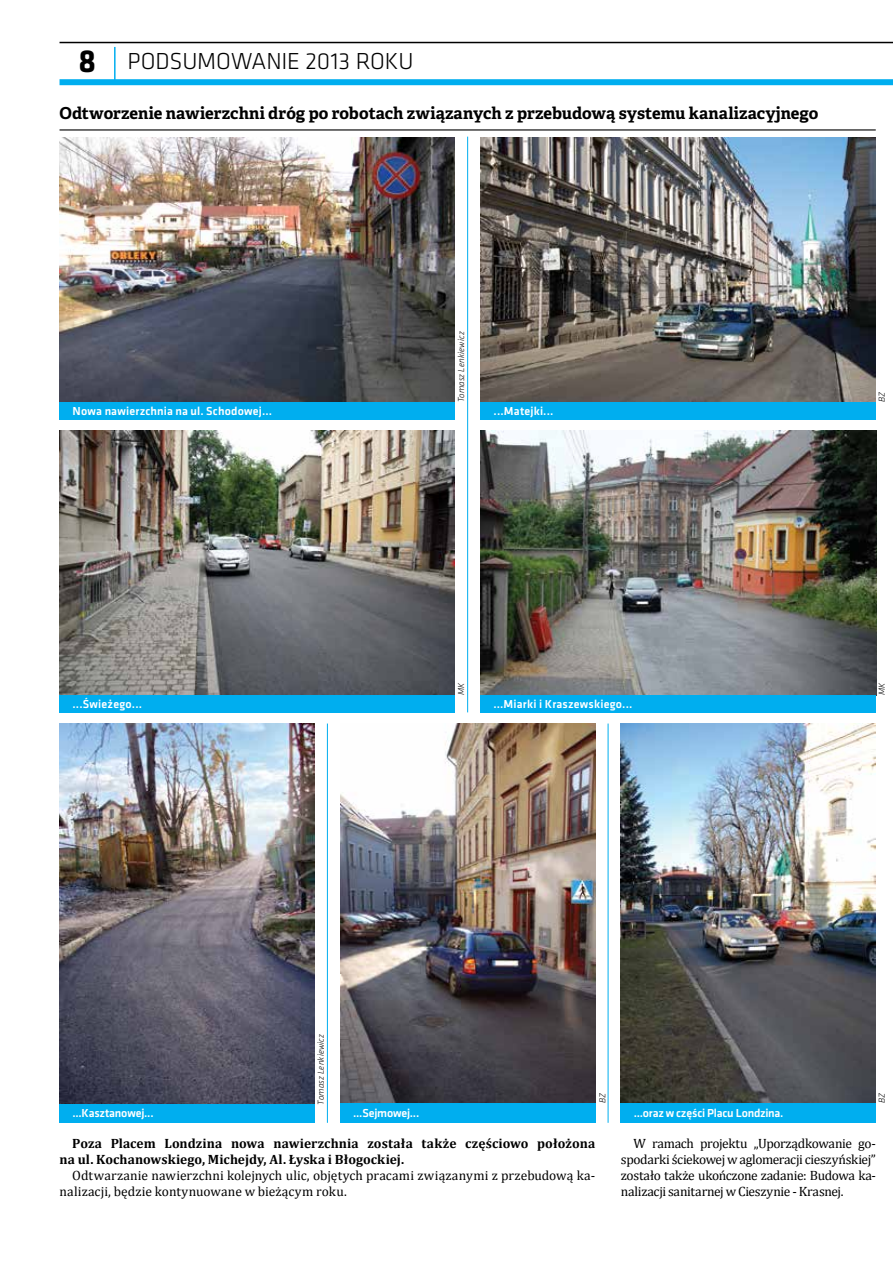
<style>
.page{position:relative;width:893px;height:1263px;background:#fff}
.page>*{position:absolute;margin:0;border:0;box-sizing:border-box;transform-origin:0 0}
.t1{font:300 24px "Klavika";letter-spacing:-.005em;color:#000}
.t2{font:700 16.5px "Adelle Basic";color:#000}
.t3{font:13.5px/16.2px "Cambria";letter-spacing:-.005em;color:#000}
.t4{font:700 13.5px/16.2px "Cambria";letter-spacing:.005em;color:#000}
.t5{font:500 12px "Klavika";letter-spacing:.01em;color:#fff}
.t6{font:500 12px "Klavika";letter-spacing:-.015em;color:#fff}
.t7{font:500 12px "Klavika";letter-spacing:-.02em;color:#fff}
.t8{font:italic 300 9px "Klavika";letter-spacing:.015em;color:#000}
.s1{font-weight:700;font-size:33px}
</style>
<div class="page">
<hr style="left:114px;top:47px;width:2px;height:35px;background:#00aeef">
<div style="left:60px;top:79px;width:833px;height:6px;background:#00aeef"></div>
<hr style="left:60px;top:42px;width:833px;height:1px;background:#000">
<div style="left:60px;top:1103px;width:255px;height:20px;background:#00aeef"></div>
<hr style="left:60px;top:129px;width:816px;height:2px;background:#000">
<img style="left:60px;top:723px;width:255px;height:380px">
<img style="left:60px;top:138px;width:395px;height:264px">
<img style="left:60px;top:431px;width:395px;height:264px">
<img style="left:481px;top:431px;width:395px;height:264px">
<img style="left:621px;top:723px;width:255px;height:380px">
<img style="left:481px;top:138px;width:395px;height:264px">
<img style="left:340px;top:723px;width:255px;height:380px">
<div style="left:60px;top:402px;width:395px;height:17px;background:#00aeef"></div>
<div style="left:481px;top:402px;width:395px;height:17px;background:#00aeef"></div>
<div style="left:60px;top:695px;width:395px;height:17px;background:#00aeef"></div>
<div style="left:481px;top:695px;width:395px;height:17px;background:#00aeef"></div>
<div style="left:340px;top:1103px;width:255px;height:20px;background:#00aeef"></div>
<div style="left:621px;top:1103px;width:255px;height:20px;background:#00aeef"></div>
<hr style="left:467px;top:137px;width:1px;height:575px;background:#00aeef">
<hr style="left:327px;top:723px;width:1px;height:400px;background:#00aeef">
<hr style="left:608px;top:723px;width:1px;height:400px;background:#00aeef">
<h1 class="t1" style="left:78px;top:46px;width:337px"><span class="s1">8</span> PODSUMOWANIE 2013 ROKU</h1>
<p class="t2" style="left:60px;top:102px;width:760px">Odtworzenie nawierzchni dróg po robotach związanych z przebudową systemu kanalizacyjnego</p>
<p class="t8" style="left:456px;top:402px;width:72px;rotate:-90deg">Tomasz Lenkiewicz</p>
<p class="t5" style="left:73px;top:403px;width:201px">Nowa nawierzchnia na ul. Schodowej...</p>
<p class="t5" style="left:494px;top:403px;width:61px">...Matejki...</p>
<p class="t8" style="left:876px;top:402px;width:12px;rotate:-90deg">BZ</p>
<p class="t8" style="left:456px;top:695px;width:14px;rotate:-90deg">MK</p>
<p class="t5" style="left:73px;top:696px;width:71px">...Świeżego...</p>
<p class="t5" style="left:493px;top:696px;width:141px">...Miarki i Kraszewskiego...</p>
<p class="t8" style="left:876px;top:695px;width:14px;rotate:-90deg">MK</p>
<p class="t8" style="left:315px;top:1105px;width:72px;rotate:-90deg">Tomasz Lenkiewicz</p>
<p class="t8" style="left:597px;top:1103px;width:12px;rotate:-90deg">BZ</p>
<p class="t8" style="left:876px;top:1103px;width:12px;rotate:-90deg">BZ</p>
<p class="t6" style="left:353px;top:1104px;width:68px">...Sejmowej...</p>
<p class="t7" style="left:634px;top:1104px;width:151px">...oraz w części Placu Londzina.</p>
<p class="t4" style="left:60px;top:1134px;width:537px;text-indent:13px">Poza Placem Londzina nowa nawierzchnia została także częściowo położona na ul. Kochanowskiego, Michejdy, Al. Łyska i Błogockiej.</p>
<p class="t3" style="left:60px;top:1167px;width:537px;text-indent:13px">Odtwarzanie nawierzchni kolejnych ulic, objętych pracami związanymi z przebudową ka&shy;nalizacji, będzie kontynuowane w bieżącym roku.</p>
<p class="t6" style="left:72px;top:1104px;width:83px">...Kasztanowej...</p>
<p class="t3" style="left:621px;top:1135px;width:257px;text-align:justify;text-indent:13px">W ramach projektu „Uporządkowanie go&shy;spodarki ściekowej w aglomeracji cieszyńskiej” zostało także ukończone zadanie: Budowa ka&shy;nalizacji sanitarnej w Cieszynie - Krasnej.</p>
</div>
